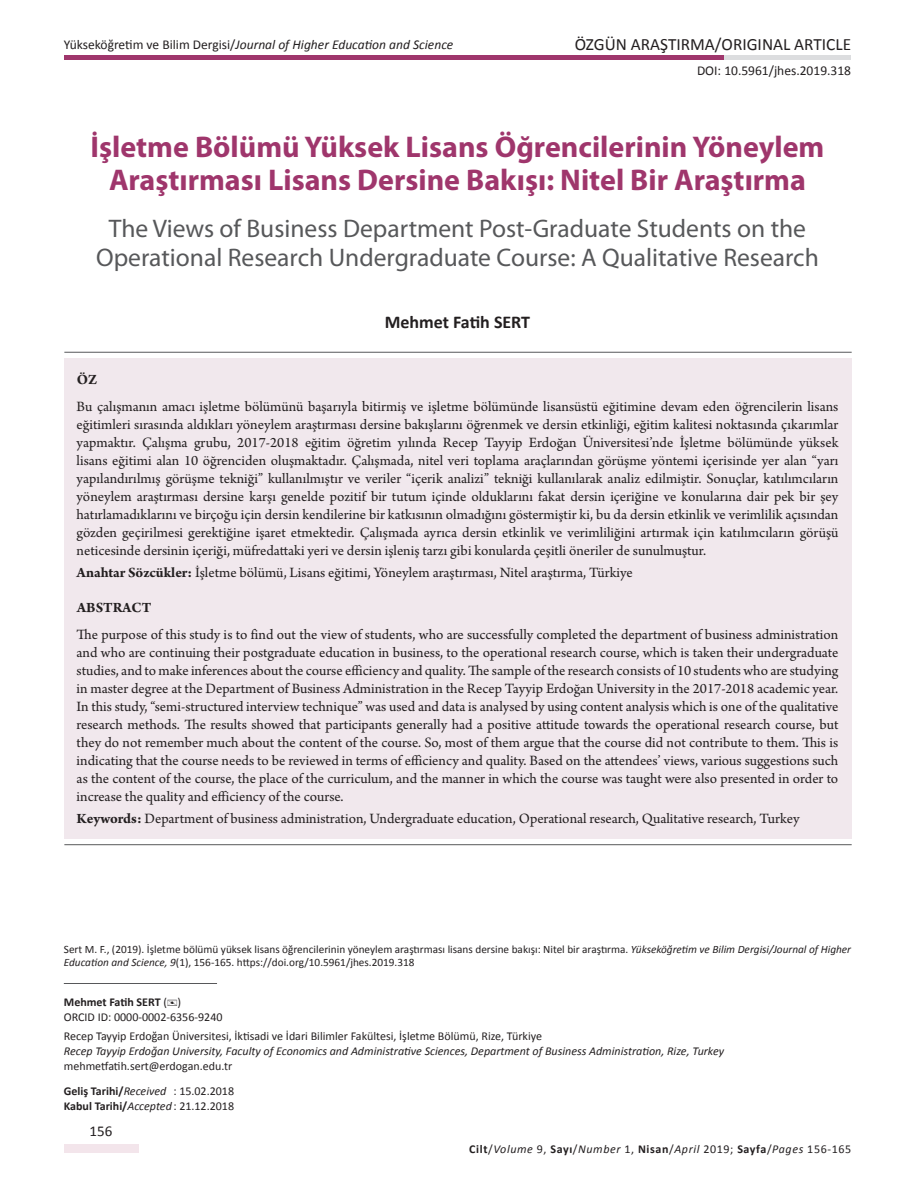
<style>
.page{position:relative;width:915px;height:1191px;background:#fff}
.page>*{position:absolute;margin:0;border:0;box-sizing:border-box;transform-origin:0 0}
.t1{font:700 30px/33px "Myriad Pro";color:#9f366c;text-align:center}
.t2{font:25.5px/29.2px "Myriad Pro";color:#57585a;text-align:center}
.t3{font:700 18px "Calibri";color:#231f20}
.t4{font:17.25px "Calibri";color:#231f20}
.t5{font:15px/18px "Arno Pro";color:#231f20;text-align:justify}
.t6{font:700 15px "Arno Pro";letter-spacing:.005em;color:#231f20}
.t7{font:15px "Calibri";color:#231f20}
.t8{font:italic 13.5px "Calibri";color:#231f20}
.t9{font:13.5px "Calibri";color:#231f20}
.t10{font:12px/15px "Calibri";color:#231f20}
.t11{font:italic 12px "Calibri";color:#231f20}
.t12{font:italic 12px "Calibri";letter-spacing:.05em;color:#231f20}
.t13{font:700 12px "Calibri";color:#231f20}
.t14{font:11.25px/13.5px "Calibri";color:#231f20}
.s1{font-style:normal}
.s2{font-weight:700}
.s3{font-style:italic}
.s4{font-weight:400;font-style:italic}
.s5{font-weight:400}
.s6{font-weight:700;font-style:normal}
</style>
<div class="page">
<div style="left:64px;top:1144px;width:74px;height:8px;background:#f3e5eb"></div>
<div style="left:719px;top:55px;width:131px;height:5px;background:#dcdddf"></div>
<div style="left:64px;top:55px;width:659px;height:5px;background:#9f366c"></div>
<div style="left:64px;top:358px;width:786px;height:480px;background:#f1e8ed"></div>
<hr style="left:64px;top:844px;width:787px;height:1px;background:#57585a">
<hr style="left:64px;top:352px;width:787px;height:1px;background:#57585a">
<hr style="left:64px;top:983px;width:153px;height:1px;background:#57585a">
<p class="t8" style="left:64px;top:36px;width:391px"><span class="s1">Yükseköğretim ve Bilim Dergisi/</span>Journal of Higher Education and Science</p>
<p class="t4" style="left:574px;top:34px;width:278px">ÖZGÜN ARAŞTIRMA/ORIGINAL ARTICLE</p>
<p class="t9" style="left:696px;top:62px;width:156px">DOI: 10.5961/jhes.2019.318</p>
<h1 class="t1" style="left:91px;top:130px;width:735px">İşletme Bölümü Yüksek Lisans Öğrencilerinin Yöneylem<br>Araştırması Lisans Dersine Bakışı: Nitel Bir Araştırma</h1>
<h2 class="t2" style="left:96px;top:213px;width:724px">The Views of Business Department Post-Graduate Students on the<br>Operational Research Undergraduate Course: A Qualitative Research</h2>
<p class="t3" style="left:384px;top:310px;width:147px">Mehmet Fatih SERT</p>
<p class="t6" style="left:77px;top:371px;width:22px">ÖZ</p>
<p class="t5" style="left:77px;top:398px;width:763px">Bu çalışmanın amacı işletme bölümünü başarıyla bitirmiş ve işletme bölümünde lisansüstü eğitimine devam eden öğrencilerin lisans eğitimleri sırasında aldıkları yöneylem araştırması dersine bakışlarını öğrenmek ve dersin etkinliği, eğitim kalitesi noktasında çıkarımlar yapmaktır. Çalışma grubu, 2017-2018 eğitim öğretim yılında Recep Tayyip Erdoğan Üniversitesi’nde İşletme bölümünde yüksek lisans eğitimi alan 10 öğrenciden oluşmaktadır. Çalışmada, nitel veri toplama araçlarından görüşme yöntemi içerisinde yer alan “yarı yapılandırılmış görüşme tekniği” kullanılmıştır ve veriler “içerik analizi” tekniği kullanılarak analiz edilmiştir. Sonuçlar, katılımcıların yöneylem araştırması dersine karşı genelde pozitif bir tutum içinde olduklarını fakat dersin içeriğine ve konularına dair pek bir şey hatırlamadıklarını ve birçoğu için dersin kendilerine bir katkısının olmadığını göstermiştir ki, bu da dersin etkinlik ve verimlilik açısından gözden geçirilmesi gerektiğine işaret etmektedir. Çalışmada ayrıca dersin etkinlik ve verimliliğini artırmak için katılımcıların görüşü neticesinde dersinin içeriği, müfredattaki yeri ve dersin işleniş tarzı gibi konularda çeşitli öneriler de sunulmuştur.</p>
<p class="t5" style="left:77px;top:564px;width:557px"><span class="s2">Anahtar Sözcükler:</span> İşletme bölümü, Lisans eğitimi, Yöneylem araştırması, Nitel araştırma, Türkiye</p>
<p class="t6" style="left:77px;top:599px;width:76px">ABSTRACT</p>
<p class="t5" style="left:77px;top:626px;width:763px">The purpose of this study is to find out the view of students, who are successfully completed the department of business administration and who are continuing their postgraduate education in business, to the operational research course, which is taken their undergraduate studies, and to make inferences about the course efficiency and quality. The sample of the research consists of 10 students who are studying in master degree at the Department of Business Administration in the Recep Tayyip Erdoğan University in the 2017-2018 academic year.<br>In this study, “semi-structured interview technique” was used and data is analysed by using content analysis which is one of the qualitative research methods. The results showed that participants generally had a positive attitude towards the operational research course, but they do not remember much about the content of the course. So, most of them argue that the course did not contribute to them. This is indicating that the course needs to be reviewed in terms of efficiency and quality. Based on the attendees’ views, various suggestions such as the content of the course, the place of the curriculum, and the manner in which the course was taught were also presented in order to increase the quality and efficiency of the course.</p>
<p class="t5" style="left:77px;top:810px;width:724px"><span class="s2">Keywords:</span> Department of business administration, Undergraduate education, Operational research, Qualitative research, Turkey</p>
<p class="t14" style="left:64px;top:942px;width:788px">Sert M. F., (2019). İşletme bölümü yüksek lisans öğrencilerinin yöneylem araştırması lisans dersine bakışı: Nitel bir araştırma. <span class="s3">Yükseköğretim ve Bilim Dergisi/Journal of Higher<br>Education and Science, 9</span>(1), 156-165. https://doi.org/10.5961/jhes.2019.318</p>
<p class="t10" style="left:64px;top:994px;width:160px"><span class="s2">Mehmet Fatih SERT</span> ( )<br>ORCID ID: 0000-0002-6356-9240</p>
<p class="t10" style="left:64px;top:1029px;width:479px">Recep Tayyip Erdoğan Üniversitesi, İktisadi ve İdari Bilimler Fakültesi, İşletme Bölümü, Rize, Türkiye</p>
<p class="t11" style="left:64px;top:1043px;width:661px">Recep Tayyip Erdoğan University, Faculty of Economics and Administrative Sciences, Department of Business Administration, Rize, Turkey</p>
<p class="t10" style="left:64px;top:1054px;width:172px;line-height:24.8px">mehmetfatih.sert@erdogan.edu.tr<br><span class="s2">Geliş Tarihi/</span><span class="s3">Received</span> : 15.02.2018</p>
<p class="t13" style="left:64px;top:1098px;width:172px">Kabul Tarihi/<span class="s4">Accepted</span><span class="s5">: 21.12.2018</span></p>
<p class="t7" style="left:90px;top:1121px;width:24px">156</p>
<p class="t12" style="left:469px;top:1140px;width:383px"><span class="s6">Cilt</span><span class="s1">/</span>Volume <span class="s1">9,</span> <span class="s6">Sayı</span><span class="s1">/</span>Number <span class="s1">1,</span> <span class="s6">Nisan</span><span class="s1">/</span>April <span class="s1">2019;</span> <span class="s6">Sayfa</span><span class="s1">/</span>Pages <span class="s1">156-165</span></p>
</div>
